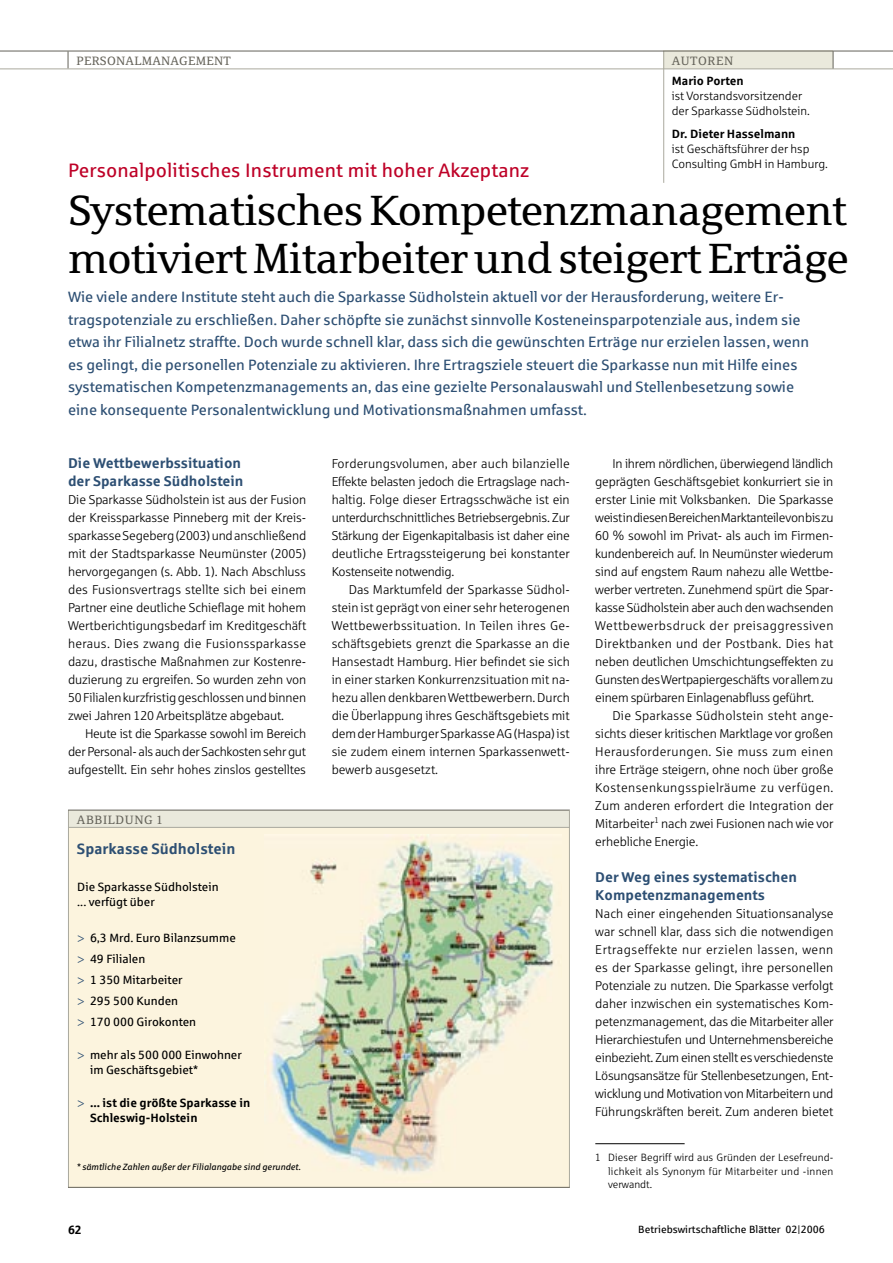
<style>
.page{position:relative;width:893px;height:1263px;background:#fff}
.page>*{position:absolute;margin:0;border:0;box-sizing:border-box;transform-origin:0 0}
.Beitrag_Headline{font:42px/48px "Sparkasse Serif";letter-spacing:-.02em;color:#000}
.Beitrag_Subheadline{font:19.5px "Sparkasse Rg";letter-spacing:.005em;color:#be0027}
.Beitrag_Vorspann{font:15px/22.5px "Sparkasse Rg";color:#2d4f73}
.Abbildung_Headline{font:700 15px "Sparkasse Rg";color:#2d4f73}
.Zwischenüberschrift_E1{font:700 14.25px/18px "Sparkasse Rg";color:#2d4f73}
.Beitrag_Fließtext_mit_Einzug{font:12.75px/18px "Sparkasse Lt";letter-spacing:-.01em;color:#000;text-align:justify}
.Beitrag_fließtext{font:12.75px/18px "Sparkasse Lt";letter-spacing:-.01em;color:#000;text-align:justify}
.Abbildung_Text{font:12px "Sparkasse Rg";color:#000}
.Autor_Vta{font:12px/15px "Sparkasse Lt";color:#000}
.Abbildung_Text-2{font:700 12px/15px "Sparkasse Rg";color:#000}
.Autor{font:700 12px "Sparkasse Rg";color:#000}
.Abbildung_Kopfzeile{font:12px "Sparkasse Serif";letter-spacing:.02em;color:#646259}
.Abbildung_Kopfzeile-2{font:12px "Sparkasse Serif";letter-spacing:.05em;color:#646259}
.Autor_Rubrik{font:12px "Sparkasse Serif";letter-spacing:.05em;color:#646259}
.Fußnoten{font:10.5px/13.5px "Sparkasse Lt";letter-spacing:.025em;color:#000;text-align:justify}
.t1{font:10.5px "Sparkasse Rg";color:#000}
.Abbildung_Text-3{font:italic 9px "Sparkasse Rg";color:#000}
.s1{font-family:"The Sans Semi Bold Expert";font-size:12.75px;color:#2d4f73}
.s2{font-family:"The Sans Semi Bold Expert";font-weight:400;font-size:12.75px;color:#2d4f73}
</style>
<div class="page">
<svg style="left:68px;top:52px;width:1px;height:16px"></svg>
<div style="left:663px;top:51px;width:170px;height:18px;background:#eae9dc"></div>
<hr style="left:663px;top:51px;width:1px;height:132px;background:#aaa99e">
<hr style="left:595px;top:1143px;width:90px;height:1px;background:#000">
<svg style="left:833px;top:52px;width:1px;height:17px"></svg>
<div style="left:68px;top:825px;width:502px;height:362px;background:#fcf4de"></div>
<div style="left:68px;top:810px;width:502px;height:18px;background:#eae9dc"></div>
<hr style="left:68px;top:827px;width:502px;height:1px;background:#aaa99e">
<hr style="left:68px;top:810px;width:1px;height:377px;background:#aaa99e">
<hr style="left:68px;top:810px;width:502px;height:1px;background:#646259">
<img style="left:269px;top:835px;width:285px;height:338px">
<hr style="left:569px;top:810px;width:1px;height:377px;background:#aaa99e">
<hr style="left:68px;top:1187px;width:502px;height:1px;background:#646259">
<hr style="left:0;top:51px;width:893px;height:1px;background:#646259">
<hr style="left:0;top:69px;width:893px;height:1px;background:#aaa99e">
<p class="Autor_Rubrik" style="left:672px;top:53px;width:63px">AUTOREN</p>
<p class="Autor" style="left:672px;top:73px;width:73px">Mario Porten</p>
<p class="Autor_Vta" style="left:672px;top:88px;width:140px">ist Vorstandsvorsitzender der Sparkasse Südholstein.</p>
<p class="Autor" style="left:672px;top:126px;width:125px">Dr. Dieter Hasselmann</p>
<p class="Autor_Vta" style="left:672px;top:141px;width:158px">ist Geschäftsführer der hsp<br>Consulting GmbH in Hamburg.</p>
<p class="Abbildung_Kopfzeile" style="left:77px;top:54px;width:156px">PERSONALMANAGEMENT</p>
<p class="Beitrag_Subheadline" style="left:68px;top:158px;width:463px">Personalpolitisches Instrument mit hoher Akzeptanz</p>
<p class="Beitrag_Headline" style="left:68px;top:185px;width:782px">Systematisches Kompetenzmanagement motiviert Mitarbeiter und steigert Erträge</p>
<p class="Beitrag_Vorspann" style="left:68px;top:285px;width:743px">Wie viele andere Institute steht auch die Sparkasse Südholstein aktuell vor der Herausforderung, weitere Er&shy;tragspotenziale zu erschließen. Daher schöpfte sie zunächst sinnvolle Kosteneinsparpotenziale aus, indem sie etwa ihr Filialnetz straffte. Doch wurde schnell klar, dass sich die gewünschten Erträge nur erzielen lassen, wenn</p>
<p class="Beitrag_Vorspann" style="left:68px;top:353px;width:731px">es gelingt, die personellen Potenziale zu aktivieren. Ihre Ertragsziele steuert die Sparkasse nun mit Hilfe eines</p>
<p class="Beitrag_Vorspann" style="left:68px;top:375px;width:728px">systematischen Kompetenzmanagements an, das eine gezielte Personalauswahl und Stellenbesetzung sowie eine konsequente Personalentwicklung und Motivationsmaßnahmen umfasst.</p>
<p class="Zwischenüberschrift_E1" style="left:68px;top:453px;width:177px">Die Wettbewerbssituation der Sparkasse Südholstein</p>
<p class="Beitrag_fließtext" style="left:68px;top:490px;width:240px">Die Sparkasse Südholstein ist aus der Fusion der Kreissparkasse Pinneberg mit der Kreis&shy;sparkasse Segeberg (2003) und anschließend mit der Stadtsparkasse Neumünster (2005) hervorgegangen (s. Abb. 1). Nach Abschluss des Fusionsvertrags stellte sich bei einem Partner eine deutliche Schieflage mit hohem Wertberichtigungsbedarf im Kreditgeschäft heraus. Dies zwang die Fusionssparkasse dazu, drastische Maßnahmen zur Kostenre&shy;duzierung zu ergreifen. So wurden zehn von 50 Filialen kurzfristig geschlossen und binnen zwei Jahren 120 Arbeitsplätze abgebaut.</p>
<p class="Beitrag_Fließtext_mit_Einzug" style="left:68px;top:724px;width:240px;text-indent:17px">Heute ist die Sparkasse sowohl im Bereich der Personal- als auch der Sachkosten sehr gut aufgestellt. Ein sehr hohes zinslos gestelltes</p>
<p class="Abbildung_Kopfzeile-2" style="left:77px;top:812px;width:88px">ABBILDUNG 1</p>
<p class="Abbildung_Headline" style="left:77px;top:839px;width:160px">Sparkasse Südholstein</p>
<p class="Abbildung_Text" style="left:77px;top:879px;width:143px">Die Sparkasse Südholstein</p>
<p class="Abbildung_Text" style="left:77px;top:894px;width:79px">... verfügt über</p>
<p class="Abbildung_Text" style="left:77px;top:930px;width:160px"><span class="s1">&gt;</span> 6,3 Mrd. Euro Bilanzsumme</p>
<p class="Abbildung_Text" style="left:77px;top:951px;width:70px"><span class="s1">&gt;</span> 49 Filialen</p>
<p class="Abbildung_Text" style="left:77px;top:972px;width:107px"><span class="s1">&gt;</span> 1 350 Mitarbeiter</p>
<p class="Abbildung_Text" style="left:77px;top:993px;width:102px"><span class="s1">&gt;</span> 295 500 Kunden</p>
<p class="Abbildung_Text" style="left:77px;top:1014px;width:120px"><span class="s1">&gt;</span> 170 000 Girokonten</p>
<p class="Abbildung_Text" style="left:77px;top:1047px;width:166px"><span class="s1">&gt;</span> mehr als 500 000 Einwohner</p>
<p class="Abbildung_Text" style="left:90px;top:1062px;width:110px">im Geschäftsgebiet*</p>
<p class="Abbildung_Text-2" style="left:90px;top:1095px;width:162px;text-indent:-13px"><span class="s2">&gt;</span> ... ist die größte Sparkasse in<br>Schleswig-Holstein</p>
<p class="Abbildung_Text-3" style="left:76px;top:1161px;width:226px">* sämtliche Zahlen außer der Filialangabe sind gerundet.</p>
<p class="Beitrag_Fließtext_mit_Einzug" style="left:332px;top:454px;width:240px">Forderungsvolumen, aber auch bilanzielle Effekte belasten jedoch die Ertragslage nach&shy;haltig. Folge dieser Ertragsschwäche ist ein unterdurchschnittliches Betriebsergebnis. Zur Stärkung der Eigenkapitalbasis ist daher eine deutliche Ertragssteigerung bei konstanter Kostenseite notwendig.</p>
<p class="Beitrag_Fließtext_mit_Einzug" style="left:332px;top:580px;width:240px;text-indent:17px">Das Marktumfeld der Sparkasse Südhol&shy;stein ist geprägt von einer sehr heterogenen Wettbewerbssituation. In Teilen ihres Ge&shy;schäftsgebiets grenzt die Sparkasse an die Hansestadt Hamburg. Hier befindet sie sich in einer starken Konkurrenzsituation mit na&shy;hezu allen denkbaren Wettbewerbern. Durch die Überlappung ihres Geschäftsgebiets mit dem der Hamburger Sparkasse AG (Haspa) ist sie zudem einem internen Sparkassenwett&shy;bewerb ausgesetzt.</p>
<p class="Beitrag_Fließtext_mit_Einzug" style="left:595px;top:454px;width:240px;text-indent:17px">In ihrem nördlichen, überwiegend ländlich geprägten Geschäftsgebiet konkurriert sie in erster Linie mit Volksbanken. Die Sparkasse weist in diesen Bereichen Marktanteile von bis zu 60 % sowohl im Privat- als auch im Firmen&shy;kundenbereich auf. In Neumünster wiederum sind auf engstem Raum nahezu alle Wettbe&shy;werber vertreten. Zunehmend spürt die Spar&shy;kasse Südholstein aber auch den wachsenden Wettbewerbsdruck der preisaggressiven Direktbanken und der Postbank. Dies hat neben deutlichen Umschichtungseffekten zu Gunsten des Wertpapiergeschäfts vor allem zu einem spürbaren Einlagenabfluss geführt.</p>
<p class="Beitrag_Fließtext_mit_Einzug" style="left:595px;top:706px;width:240px;text-indent:17px">Die Sparkasse Südholstein steht ange&shy;sichts dieser kritischen Marktlage vor großen Herausforderungen. Sie muss zum einen ihre Erträge steigern, ohne noch über große Kostensenkungsspielräume zu verfügen.<br>Zum anderen erfordert die Integration der Mitarbeiter<sup>1</sup> nach zwei Fusionen nach wie vor erhebliche Energie.</p>
<p class="Zwischenüberschrift_E1" style="left:595px;top:867px;width:203px">Der Weg eines systematischen<br>Kompetenzmanagements</p>
<p class="Beitrag_fließtext" style="left:595px;top:904px;width:240px">Nach einer eingehenden Situationsanalyse war schnell klar, dass sich die notwendigen Ertragseffekte nur erzielen lassen, wenn es der Sparkasse gelingt, ihre personellen Potenziale zu nutzen. Die Sparkasse verfolgt daher inzwischen ein systematisches Kom&shy;petenzmanagement, das die Mitarbeiter aller Hierarchiestufen und Unternehmensbereiche einbezieht. Zum einen stellt es verschiedenste Lösungsansätze für Stellenbesetzungen, Ent&shy;wicklung und Motivation von Mitarbeitern und Führungskräften bereit. Zum anderen bietet</p>
<p class="Fußnoten" style="left:608px;top:1150px;width:227px;text-indent:-13px">1 Dieser Begriff wird aus Gründen der Lesefreund&shy;lichkeit als Synonym für Mitarbeiter und -innen verwandt.</p>
<p class="Abbildung_Text-2" style="left:68px;top:1221px;width:15px">62</p>
<p class="t1" style="left:638px;top:1222px;width:188px">Betriebswirtschaftliche Blätter 02|2006</p>
</div>
